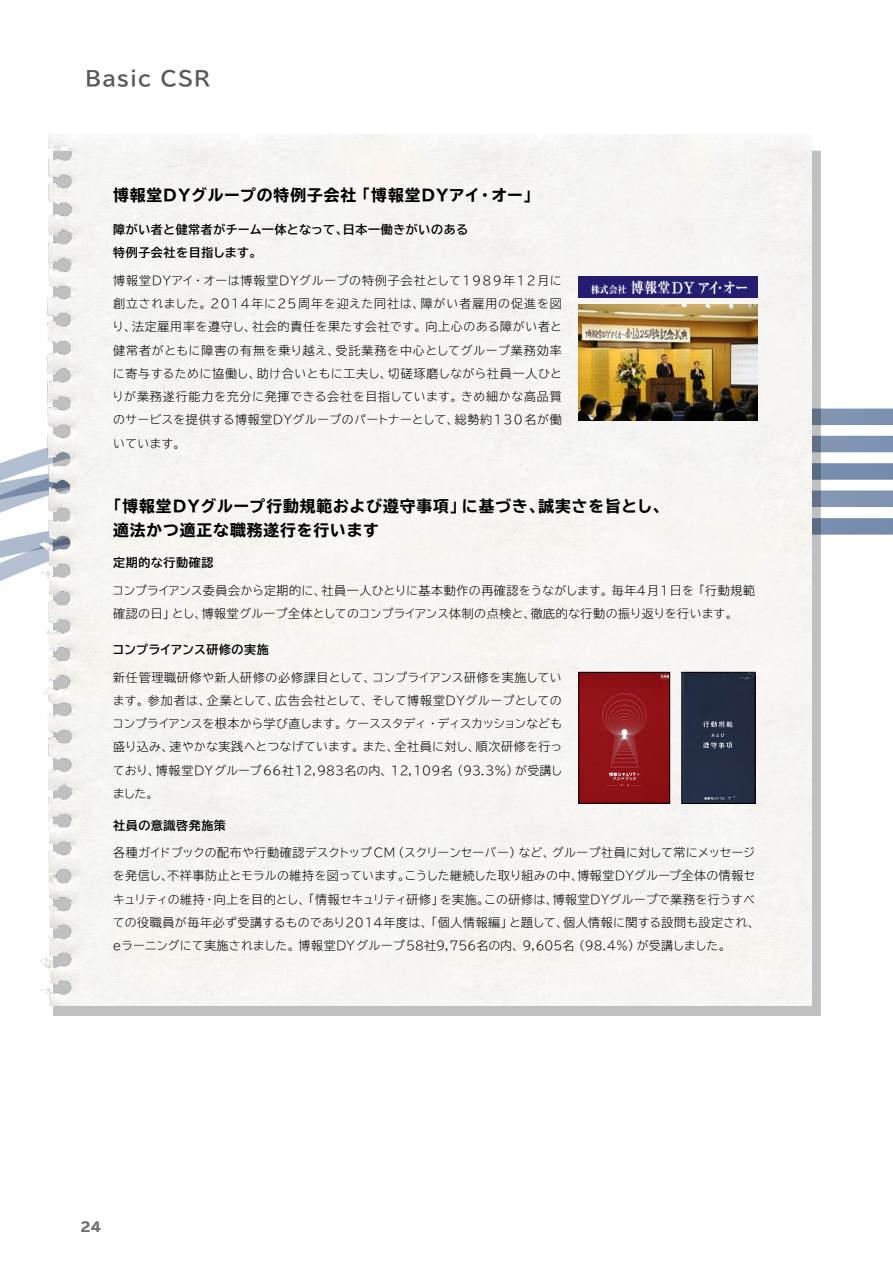
<style>
.page{position:relative;width:893px;height:1263px;background:#fff}
.page>*{position:absolute;margin:0;border:0;box-sizing:border-box;transform-origin:0 0}
.t1{font:700 20.25px "TBUD Go Std";letter-spacing:.05em;color:#595757}
.t2{font:700 expanded 15.75px/24px "TBUD Go Std";letter-spacing:.06em;color:#000}
.t3{font:800 13.5px "TBUD Go Std";color:#727171}
.t4{font:300 12px/23.2px "TBUD Go Std Super";letter-spacing:.02em;color:#000;text-align:justify}
.t5{font:700 12px/23.2px "TBUD Go Std";letter-spacing:.05em;color:#000}
.t6{font:700 12px "TBUD Go Std";letter-spacing:.01em;color:#000}
</style>
<div class="page">
<div style="left:53px;top:151px;width:767px;height:865px;background:#bfc0c0"></div>
<img style="left:0;top:134px;width:812px;height:871px">
<img style="left:579px;top:277px;width:178px;height:20px">
<img style="left:579px;top:304px;width:178px;height:116px">
<div style="left:581px;top:674px;width:87px;height:127px;background:#911217"></div>
<img style="left:610px;top:675px;width:58px;height:111px">
<div style="left:579px;top:672px;width:91px;height:131px;border:1px solid #000"></div>
<div style="left:684px;top:674px;width:69px;height:127px;background:#232e44"></div>
<div style="left:703px;top:674px;width:50px;height:126px;background:#232d43"></div>
<div style="left:682px;top:672px;width:73px;height:131px;border:1px solid #000"></div>
<h1 class="t1" style="left:85px;top:61px;width:127px">Basic CSR</h1>
<h2 class="t2" style="left:113px;top:184px;width:428px">博報堂ＤＹグループの特例子会社「博報堂ＤＹアイ・オー」</h2>
<p class="t5" style="left:113px;top:218px;width:356px">障がい者と健常者がチーム一体となって、日本一働きがいのある特例子会社を目指します。</p>
<p class="t4" style="left:112px;top:268px;width:451px">博報堂ＤＹアイ・オーは博報堂ＤＹグループの特例子会社として1989年12月に創立されました。2014年に25周年を迎えた同社は、障がい者雇用の促進を図り、法定雇用率を遵守し、社会的責任を果たす会社です。向上心のある障がい者と健常者がともに障害の有無を乗り越え、受託業務を中心としてグループ業務効率に寄与するために協働し、助け合いともに工夫し、切磋琢磨しながら社員一人ひとりが業務遂行能力を充分に発揮できる会社を目指しています。きめ細かな高品質のサービスを提供する博報堂ＤＹグループのパートナーとして、総勢約130名が働いています。</p>
<h2 class="t2" style="left:113px;top:495px;width:557px;text-indent:-7px">「博報堂ＤＹグループ行動規範および遵守事項」に基づき、誠実さを旨とし、適法かつ適正な職務遂行を行います</h2>
<p class="t5" style="left:113px;top:551px;width:102px">定期的な行動確認</p>
<p class="t4" style="left:112px;top:578px;width:644px">コンプライアンス委員会から定期的に、社員一人ひとりに基本動作の再確認をうながします。毎年4月1日を「行動規範確認の日」とし、博報堂グループ全体としてのコンプライアンス体制の点検と、徹底的な行動の振り返りを行います。</p>
<p class="t6" style="left:112px;top:640px;width:158px">コンプライアンス研修の実施</p>
<p class="t4" style="left:112px;top:665px;width:452px">新任管理職研修や新人研修の必修課目として、コンプライアンス研修を実施しています。参加者は、企業として、広告会社として、そして博報堂ＤＹグループとしてのコンプライアンスを根本から学び直します。ケーススタディ・ディスカッションなども盛り込み、速やかな実践へとつなげています。また、全社員に対し、順次研修を行っており、博報堂DYグループ66社12,983名の内、12,109名（93.3％）が受講しました。</p>
<p class="t5" style="left:113px;top:814px;width:114px">社員の意識啓発施策</p>
<p class="t4" style="left:111px;top:841px;width:650px;text-align:left">各種ガイドブックの配布や行動確認デスクトップ CM（スクリーンセーバー）など、グループ社員に対して常にメッセージを発信し、不祥事防止とモラルの維持を図っています。こうした継続した取り組みの中、博報堂ＤＹグループ全体の情報セキュリティの維持・向上を目的とし、「情報セキュリティ研修」を実施。この研修は、博報堂ＤＹグループで業務を行うすべての役職員が毎年必ず受講するものであり2014年度は、「個人情報編」と題して、個人情報に関する設問も設定され、ｅラーニングにて実施されました。博報堂DYグループ 58社9,756名の内、9,605名（98.4％）が受講しました。</p>
<p class="t3" style="left:81px;top:1219px;width:22px">24</p>
</div>
